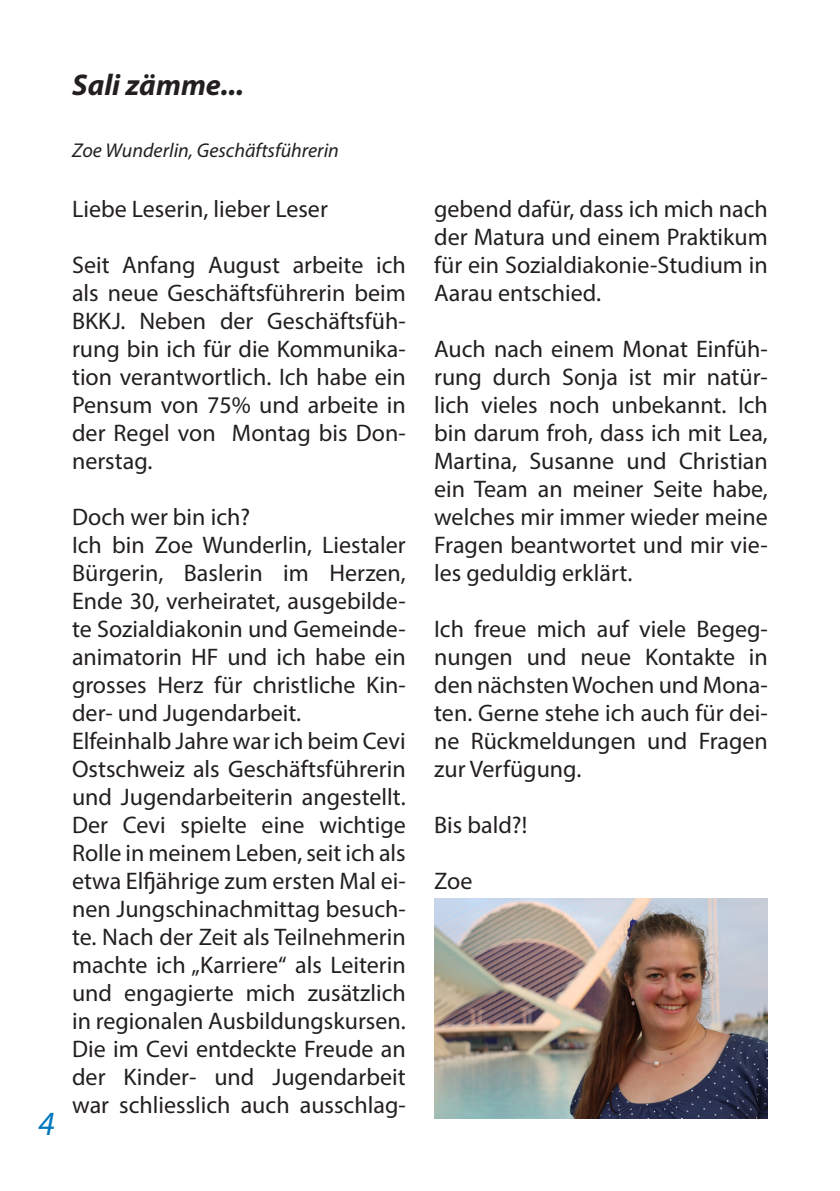
<style>
.page{position:relative;width:840px;height:1191px;background:#fff}
.page>*{position:absolute;margin:0;border:0;box-sizing:border-box;transform-origin:0 0}
.t1{font:italic 34px "Myriad Pro";color:#0078c0}
.Titel{font:italic 700 30px "Myriad Pro";color:#231f20}
.Absatzformat_1{font:24px/28px "Myriad Pro";color:#231f20;text-align:justify}
.Autorenzeile{font:italic 20px "Myriad Pro";color:#231f20}
</style>
<div class="page">
<img style="left:434px;top:899px;width:333px;height:219px">
<p class="Titel" style="left:72px;top:65px;width:173px">Sali zämme...</p>
<p class="t1" style="left:38px;top:1102px;width:18px">4</p>
<p class="Autorenzeile" style="left:72px;top:138px;width:268px">Zoe Wunderlin, Geschäftsführerin</p>
<p class="Absatzformat_1" style="left:72px;top:194px;width:257px">Liebe Leserin, lieber Leser</p>
<p class="Absatzformat_1" style="left:72px;top:250px;width:335px">Seit Anfang August arbeite ich als neue Geschäftsführerin beim BKKJ. Neben der Geschäftsfüh&shy;rung bin ich für die Kommunika&shy;tion verantwortlich. Ich habe ein Pensum von 75% und arbeite in der Regel von Montag bis Don&shy;nerstag.</p>
<p class="Absatzformat_1" style="left:72px;top:502px;width:179px">Doch wer bin ich?</p>
<p class="Absatzformat_1" style="left:72px;top:530px;width:335px">Ich bin Zoe Wunderlin, Liestaler Bürgerin, Baslerin im Herzen, Ende 30, verheiratet, ausgebilde&shy;te Sozialdiakonin und Gemeinde&shy;animatorin HF und ich habe ein grosses Herz für christliche Kin&shy;der- und Jugendarbeit.</p>
<p class="Absatzformat_1" style="left:72px;top:726px;width:335px">Elfeinhalb Jahre war ich beim Cevi Ostschweiz als Geschäftsführerin und Jugendarbeiterin angestellt.<br>Der Cevi spielte eine wichtige Rolle in meinem Leben, seit ich als etwa Elfjährige zum ersten Mal ei&shy;nen Jungschinachmittag besuch&shy;te. Nach der Zeit als Teilnehmerin machte ich „Karriere“ als Leiterin und engagierte mich zusätzlich in regionalen Ausbildungskursen.<br>Die im Cevi entdeckte Freude an der Kinder- und Jugendarbeit war schliesslich auch ausschlag-</p>
<p class="Absatzformat_1" style="left:434px;top:194px;width:335px">gebend dafür, dass ich mich nach der Matura und einem Praktikum für ein Sozialdiakonie-Studium in Aarau entschied.</p>
<p class="Absatzformat_1" style="left:434px;top:334px;width:335px">Auch nach einem Monat Einfüh&shy;rung durch Sonja ist mir natür&shy;lich vieles noch unbekannt. Ich bin darum froh, dass ich mit Lea, Martina, Susanne und Christian ein Team an meiner Seite habe, welches mir immer wieder meine Fragen beantwortet und mir vie&shy;les geduldig erklärt.</p>
<p class="Absatzformat_1" style="left:434px;top:614px;width:335px">Ich freue mich auf viele Begeg&shy;nungen und neue Kontakte in den nächsten Wochen und Mona&shy;ten. Gerne stehe ich auch für dei&shy;ne Rückmeldungen und Fragen zur Verfügung.</p>
<p class="Absatzformat_1" style="left:434px;top:810px;width:94px">Bis bald?!</p>
<p class="Absatzformat_1" style="left:434px;top:866px;width:40px">Zoe</p>
</div>
